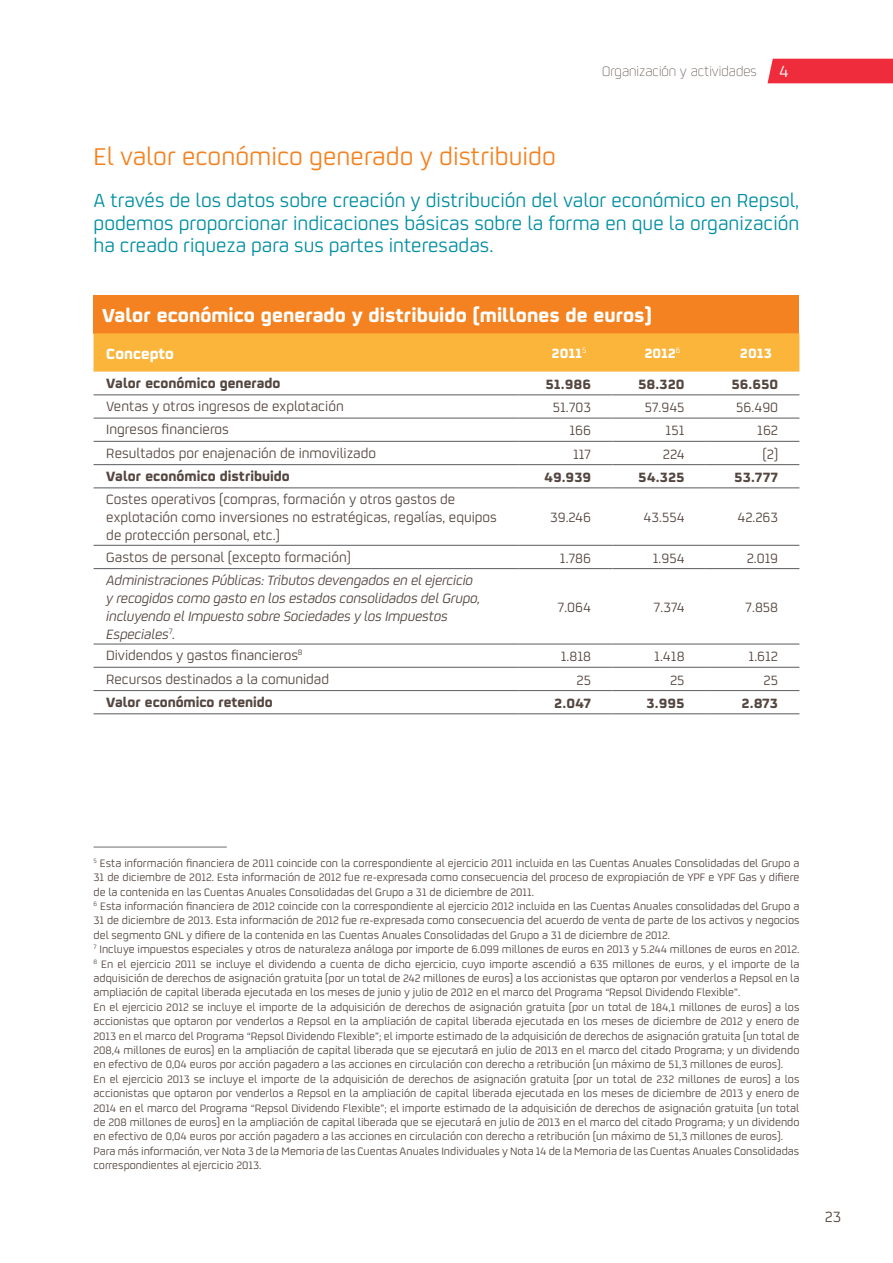
<style>
.page{position:relative;width:893px;height:1263px;background:#fff}
.page>*{position:absolute;margin:0;border:0;box-sizing:border-box;transform-origin:0 0}
.t1{font:27px "Repsol";color:#f58220}
.t2{font:21px/22.5px "Repsol";color:#008fa1;text-align:justify}
.t3{font:700 21px "Repsol";color:#fff}
.t4{font:700 16.5px "Repsol";color:#fff}
.t5{font:16.5px "Repsol";color:#544640}
.t6{font:15px/18px "Repsol";color:#544640}
.t7{font:italic 15px/18px "Repsol";letter-spacing:-.01em;color:#544640}
.t8{font:700 15px "Repsol";color:#544640}
.t9{font:300 15px "Repsol";color:#544640}
.t10{font:700 15px "Repsol";color:#fff}
.t11{font:12px/14.4px "Repsol";color:#544640}
.s1{font-weight:400;font-size:18px;color:#fff}
</style>
<div class="page">
<div style="left:767px;top:59px;width:126px;height:24px;background:#ee2c3b"></div>
<hr style="left:94px;top:847px;width:133px;height:1px;background:#6c6d70">
<div style="left:94px;top:295px;width:705px;height:38px;background:#f58220"></div>
<div style="left:94px;top:333px;width:705px;height:39px;background:#fcb53b"></div>
<hr style="left:94px;top:394px;width:425px;height:1px;background:#6c6d70">
<hr style="left:519px;top:394px;width:93px;height:1px;background:#6c6d70">
<hr style="left:612px;top:394px;width:94px;height:1px;background:#6c6d70">
<hr style="left:706px;top:394px;width:93px;height:1px;background:#6c6d70">
<hr style="left:94px;top:417px;width:425px;height:2px;background:#6c6d70">
<hr style="left:519px;top:417px;width:93px;height:2px;background:#6c6d70">
<hr style="left:612px;top:417px;width:94px;height:2px;background:#6c6d70">
<hr style="left:706px;top:417px;width:93px;height:2px;background:#6c6d70">
<hr style="left:94px;top:441px;width:425px;height:1px;background:#6c6d70">
<hr style="left:519px;top:441px;width:93px;height:1px;background:#6c6d70">
<hr style="left:612px;top:441px;width:94px;height:1px;background:#6c6d70">
<hr style="left:706px;top:441px;width:93px;height:1px;background:#6c6d70">
<hr style="left:94px;top:464px;width:425px;height:1px;background:#6c6d70">
<hr style="left:519px;top:464px;width:93px;height:1px;background:#6c6d70">
<hr style="left:612px;top:464px;width:94px;height:1px;background:#6c6d70">
<hr style="left:706px;top:464px;width:93px;height:1px;background:#6c6d70">
<hr style="left:94px;top:487px;width:425px;height:1px;background:#6c6d70">
<hr style="left:519px;top:487px;width:93px;height:1px;background:#6c6d70">
<hr style="left:612px;top:487px;width:94px;height:1px;background:#6c6d70">
<hr style="left:706px;top:487px;width:93px;height:1px;background:#6c6d70">
<hr style="left:94px;top:545px;width:425px;height:1px;background:#6c6d70">
<hr style="left:519px;top:545px;width:93px;height:1px;background:#6c6d70">
<hr style="left:612px;top:545px;width:94px;height:1px;background:#6c6d70">
<hr style="left:706px;top:545px;width:93px;height:1px;background:#6c6d70">
<hr style="left:94px;top:568px;width:425px;height:1px;background:#6c6d70">
<hr style="left:519px;top:568px;width:93px;height:1px;background:#6c6d70">
<hr style="left:612px;top:568px;width:94px;height:1px;background:#6c6d70">
<hr style="left:706px;top:568px;width:93px;height:1px;background:#6c6d70">
<hr style="left:94px;top:643px;width:425px;height:2px;background:#6c6d70">
<hr style="left:519px;top:643px;width:93px;height:2px;background:#6c6d70">
<hr style="left:612px;top:643px;width:94px;height:2px;background:#6c6d70">
<hr style="left:706px;top:643px;width:93px;height:2px;background:#6c6d70">
<hr style="left:94px;top:667px;width:425px;height:1px;background:#6c6d70">
<hr style="left:519px;top:667px;width:93px;height:1px;background:#6c6d70">
<hr style="left:612px;top:667px;width:94px;height:1px;background:#6c6d70">
<hr style="left:706px;top:667px;width:93px;height:1px;background:#6c6d70">
<hr style="left:94px;top:690px;width:425px;height:1px;background:#6c6d70">
<hr style="left:519px;top:690px;width:93px;height:1px;background:#6c6d70">
<hr style="left:612px;top:690px;width:94px;height:1px;background:#6c6d70">
<hr style="left:706px;top:690px;width:93px;height:1px;background:#6c6d70">
<hr style="left:94px;top:713px;width:425px;height:1px;background:#6c6d70">
<hr style="left:519px;top:713px;width:93px;height:1px;background:#6c6d70">
<hr style="left:612px;top:713px;width:94px;height:1px;background:#6c6d70">
<hr style="left:706px;top:713px;width:93px;height:1px;background:#6c6d70">
<p class="t9" style="left:602px;top:61px;width:188px">Organización y actividades <span class="s1">4</span></p>
<h1 class="t1" style="left:94px;top:138px;width:464px">El valor económico generado y distribuido</h1>
<h2 class="t2" style="left:94px;top:188px;width:707px">A través de los datos sobre creación y distribución del valor económico en Repsol, podemos proporcionar indicaciones básicas sobre la forma en que la organización ha creado riqueza para sus partes interesadas.</h2>
<h2 class="t3" style="left:102px;top:298px;width:551px">Valor económico generado y distribuido (millones de euros)</h2>
<h3 class="t4" style="left:106px;top:340px;width:69px">Concepto</h3>
<p class="t10" style="left:551px;top:341px;width:36px">2011<sup>5</sup></p>
<p class="t10" style="left:644px;top:341px;width:38px">2012<sup>6</sup></p>
<p class="t10" style="left:740px;top:341px;width:34px">2013</p>
<p class="t8" style="left:106px;top:371px;width:176px">Valor económico generado</p>
<p class="t8" style="left:545px;top:372px;width:47px">51.986</p>
<p class="t8" style="left:638px;top:372px;width:48px">58.320</p>
<p class="t8" style="left:731px;top:372px;width:48px">56.650</p>
<p class="t6" style="left:106px;top:396px;width:239px">Ventas y otros ingresos de explotación</p>
<p class="t6" style="left:553px;top:397px;width:40px">51.703</p>
<p class="t6" style="left:645px;top:397px;width:41px">57.945</p>
<p class="t6" style="left:736px;top:397px;width:43px">56.490</p>
<p class="t6" style="left:106px;top:420px;width:124px">Ingresos financieros</p>
<p class="t6" style="left:569px;top:421px;width:23px">166</p>
<p class="t6" style="left:666px;top:421px;width:20px">151</p>
<p class="t6" style="left:757px;top:421px;width:22px">162</p>
<p class="t6" style="left:106px;top:443px;width:271px">Resultados por enajenación de inmovilizado</p>
<p class="t6" style="left:573px;top:444px;width:20px">117</p>
<p class="t6" style="left:663px;top:444px;width:23px">224</p>
<p class="t6" style="left:763px;top:444px;width:17px">(2)</p>
<p class="t8" style="left:106px;top:464px;width:185px">Valor económico distribuido</p>
<p class="t8" style="left:544px;top:465px;width:49px">49.939</p>
<p class="t8" style="left:638px;top:465px;width:48px">54.325</p>
<p class="t8" style="left:734px;top:465px;width:46px">53.777</p>
<p class="t6" style="left:106px;top:489px;width:392px">Costes operativos (compras, formación y otros gastos de explotación como inversiones no estratégicas, regalías, equipos de protección personal, etc.)</p>
<p class="t6" style="left:550px;top:507px;width:42px">39.246</p>
<p class="t6" style="left:644px;top:507px;width:42px">43.554</p>
<p class="t6" style="left:737px;top:507px;width:42px">42.263</p>
<p class="t6" style="left:106px;top:547px;width:246px">Gastos de personal (excepto formación)</p>
<p class="t6" style="left:560px;top:548px;width:33px">1.786</p>
<p class="t6" style="left:653px;top:548px;width:33px">1.954</p>
<p class="t6" style="left:747px;top:548px;width:33px">2.019</p>
<p class="t7" style="left:106px;top:570px;width:376px">Administraciones Públicas: Tributos devengados en el ejercicio y recogidos como gasto en los estados consolidados del Grupo, incluyendo el Impuesto sobre Sociedades y los Impuestos Especiales<sup>7</sup>.</p>
<p class="t6" style="left:557px;top:597px;width:35px">7.064</p>
<p class="t6" style="left:654px;top:597px;width:33px">7.374</p>
<p class="t6" style="left:745px;top:597px;width:34px">7.858</p>
<p class="t6" style="left:106px;top:646px;width:198px">Dividendos y gastos financieros<sup>8</sup></p>
<p class="t6" style="left:561px;top:646px;width:32px">1.818</p>
<p class="t6" style="left:654px;top:646px;width:32px">1.418</p>
<p class="t6" style="left:748px;top:646px;width:31px">1.612</p>
<p class="t6" style="left:106px;top:669px;width:224px">Recursos destinados a la comunidad</p>
<p class="t6" style="left:576px;top:670px;width:16px">25</p>
<p class="t6" style="left:670px;top:670px;width:16px">25</p>
<p class="t6" style="left:764px;top:670px;width:16px">25</p>
<p class="t8" style="left:106px;top:690px;width:168px">Valor económico retenido</p>
<p class="t8" style="left:554px;top:690px;width:38px">2.047</p>
<p class="t8" style="left:646px;top:690px;width:40px">3.995</p>
<p class="t8" style="left:742px;top:690px;width:38px">2.873</p>
<p class="t11" style="left:94px;top:855px;width:707px"><sup>5</sup> Esta información financiera de 2011 coincide con la correspondiente al ejercicio 2011 incluida en las Cuentas Anuales Consolidadas del Grupo a 31 de diciembre de 2012. Esta información de 2012 fue re-expresada como consecuencia del proceso de expropiación de YPF e YPF Gas y difiere de la contenida en las Cuentas Anuales Consolidadas del Grupo a 31 de diciembre de 2011.<br><sup>6</sup> Esta información financiera de 2012 coincide con la correspondiente al ejercicio 2012 incluida en las Cuentas Anuales consolidadas del Grupo a 31 de diciembre de 2013. Esta información de 2012 fue re-expresada como consecuencia del acuerdo de venta de parte de los activos y negocios del segmento GNL y difiere de la contenida en las Cuentas Anuales Consolidadas del Grupo a 31 de diciembre de 2012.<br><sup>7</sup> Incluye impuestos especiales y otros de naturaleza análoga por importe de 6.099 millones de euros en 2013 y 5.244 millones de euros en 2012.<br><sup>8</sup> En el ejercicio 2011 se incluye el dividendo a cuenta de dicho ejercicio, cuyo importe ascendió a 635 millones de euros, y el importe de la adquisición de derechos de asignación gratuita (por un total de 242 millones de euros) a los accionistas que optaron por venderlos a Repsol en la ampliación de capital liberada ejecutada en los meses de junio y julio de 2012 en el marco del Programa “Repsol Dividendo Flexible”.<br>En el ejercicio 2012 se incluye el importe de la adquisición de derechos de asignación gratuita (por un total de 184,1 millones de euros) a los accionistas que optaron por venderlos a Repsol en la ampliación de capital liberada ejecutada en los meses de diciembre de 2012 y enero de 2013 en el marco del Programa “Repsol Dividendo Flexible”; el importe estimado de la adquisición de derechos de asignación gratuita (un total de 208,4 millones de euros) en la ampliación de capital liberada que se ejecutará en julio de 2013 en el marco del citado Programa; y un dividendo en efectivo de 0,04 euros por acción pagadero a las acciones en circulación con derecho a retribución (un máximo de 51,3 millones de euros).<br>En el ejercicio 2013 se incluye el importe de la adquisición de derechos de asignación gratuita (por un total de 232 millones de euros) a los accionistas que optaron por venderlos a Repsol en la ampliación de capital liberada ejecutada en los meses de diciembre de 2013 y enero de 2014 en el marco del Programa “Repsol Dividendo Flexible”; el importe estimado de la adquisición de derechos de asignación gratuita (un total de 208 millones de euros) en la ampliación de capital liberada que se ejecutará en julio de 2013 en el marco del citado Programa; y un dividendo en efectivo de 0,04 euros por acción pagadero a las acciones en circulación con derecho a retribución (un máximo de 51,3 millones de euros).<br>Para más información, ver Nota 3 de la Memoria de las Cuentas Anuales Individuales y Nota 14 de la Memoria de las Cuentas Anuales Consolidadas correspondientes al ejercicio 2013.</p>
<h3 class="t5" style="left:825px;top:1206px;width:18px">23</h3>
</div>
